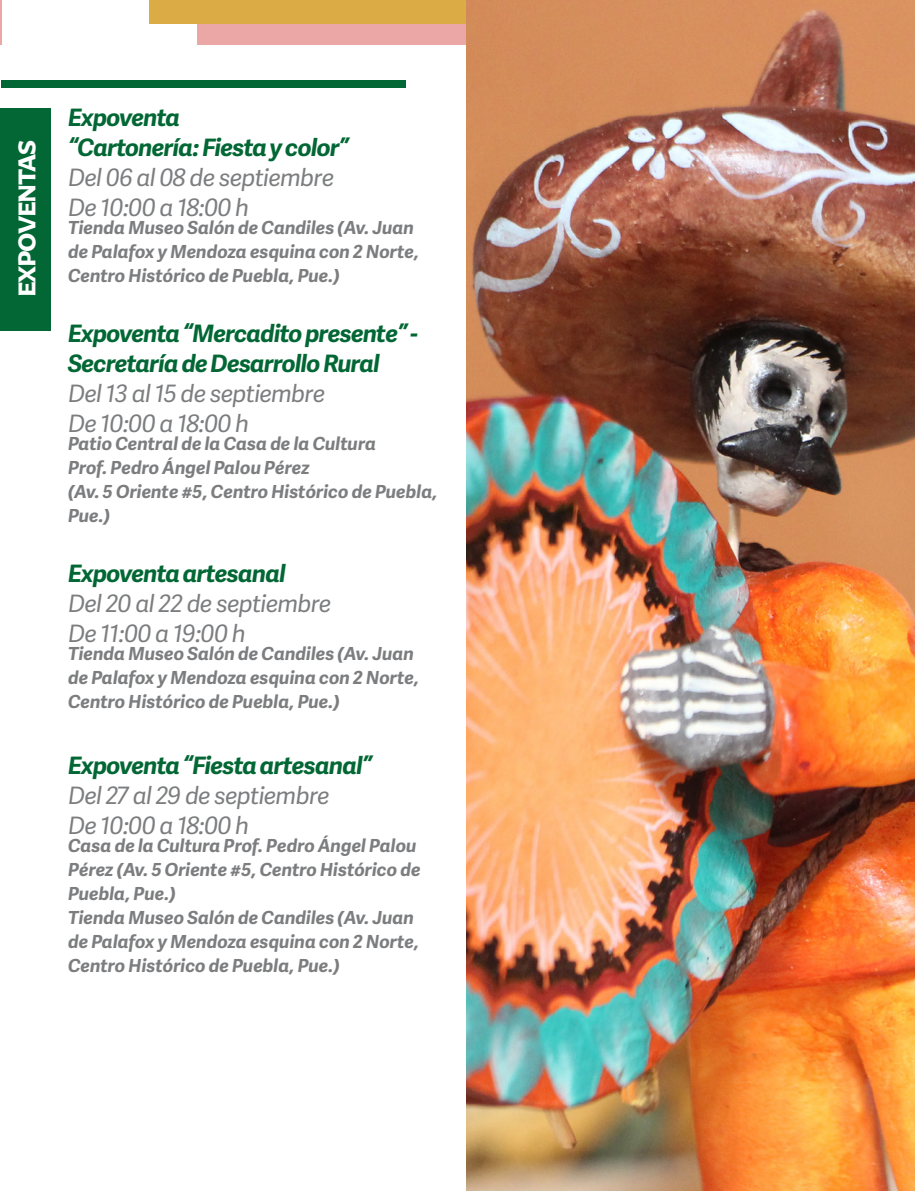
<style>
.page{position:relative;width:915px;height:1191px;background:#fff}
.page>*{position:absolute;margin:0;border:0;box-sizing:border-box;transform-origin:0 0}
.SUBS_T2{font:italic 24px "Adelle Sans";letter-spacing:-.03em;color:#7c7d7f}
.SUBS_T2-2{font:italic 700 24px/30px "Adelle Sans";letter-spacing:-.03em;color:#026734}
.TITULOS_1{font:900 24px "Heroica";letter-spacing:-.05em;color:#fff}
.SUBS_T2-3{font:italic 700 18px/24px "Adelle Sans";color:#7c7d7f}
</style>
<div class="page">
<div style="left:197px;top:0;width:717px;height:45px;background:#eba6a6"></div>
<div style="left:148px;top:0;width:670px;height:23px;background:#dbab45"></div>
<hr style="left:0;top:0;width:2px;height:45px;background:#eba6a6">
<div style="left:0;top:108px;width:51px;height:223px;background:#026734"></div>
<div style="left:2px;top:80px;width:403px;height:7px;background:#026734"></div>
<img style="left:466px;top:0;width:448px;height:1191px">
<p class="TITULOS_1" style="left:11px;top:297px;width:159px;rotate:-90deg">EXPOVENTAS</p>
<p class="SUBS_T2-2" style="left:68px;top:102px;width:114px">Expoventa</p>
<p class="SUBS_T2-2" style="left:68px;top:132px;width:282px">“Cartonería: Fiesta y color”</p>
<p class="SUBS_T2" style="left:68px;top:160px;width:267px">Del 06 al 08 de septiembre</p>
<p class="SUBS_T2" style="left:68px;top:190px;width:182px">De 10:00 a 18:00 h</p>
<p class="SUBS_T2-3" style="left:68px;top:215px;width:352px">Tienda Museo Salón de Candiles (Av. Juan de Palafox y Mendoza esquina con 2 Norte,<br>Centro Histórico de Puebla, Pue.)</p>
<p class="SUBS_T2-2" style="left:68px;top:318px;width:351px">Expoventa “Mercadito presente” -<br>Secretaría de Desarrollo Rural</p>
<p class="SUBS_T2" style="left:68px;top:376px;width:258px">Del 13 al 15 de septiembre</p>
<p class="SUBS_T2" style="left:68px;top:406px;width:182px">De 10:00 a 18:00 h</p>
<p class="SUBS_T2-3" style="left:68px;top:431px;width:309px">Patio Central de la Casa de la Cultura</p>
<p class="SUBS_T2-3" style="left:68px;top:455px;width:243px">Prof. Pedro Ángel Palou Pérez</p>
<p class="SUBS_T2-3" style="left:68px;top:479px;width:371px">(Av. 5 Oriente #5, Centro Histórico de Puebla,<br>Pue.)</p>
<p class="SUBS_T2-2" style="left:68px;top:558px;width:219px">Expoventa artesanal</p>
<p class="SUBS_T2" style="left:68px;top:586px;width:264px">Del 20 al 22 de septiembre</p>
<p class="SUBS_T2" style="left:68px;top:616px;width:179px">De 11:00 a 19:00 h</p>
<p class="SUBS_T2-3" style="left:68px;top:641px;width:352px">Tienda Museo Salón de Candiles (Av. Juan de Palafox y Mendoza esquina con 2 Norte,<br>Centro Histórico de Puebla, Pue.)</p>
<p class="SUBS_T2-2" style="left:68px;top:750px;width:305px">Expoventa “Fiesta artesanal”</p>
<p class="SUBS_T2" style="left:68px;top:778px;width:263px">Del 27 al 29 de septiembre</p>
<p class="SUBS_T2" style="left:68px;top:808px;width:182px">De 10:00 a 18:00 h</p>
<p class="SUBS_T2-3" style="left:68px;top:833px;width:354px">Casa de la Cultura Prof. Pedro Ángel Palou Pérez (Av. 5 Oriente #5, Centro Histórico de Puebla, Pue.)<br>Tienda Museo Salón de Candiles (Av. Juan de Palafox y Mendoza esquina con 2 Norte, Centro Histórico de Puebla, Pue.)</p>
</div>
